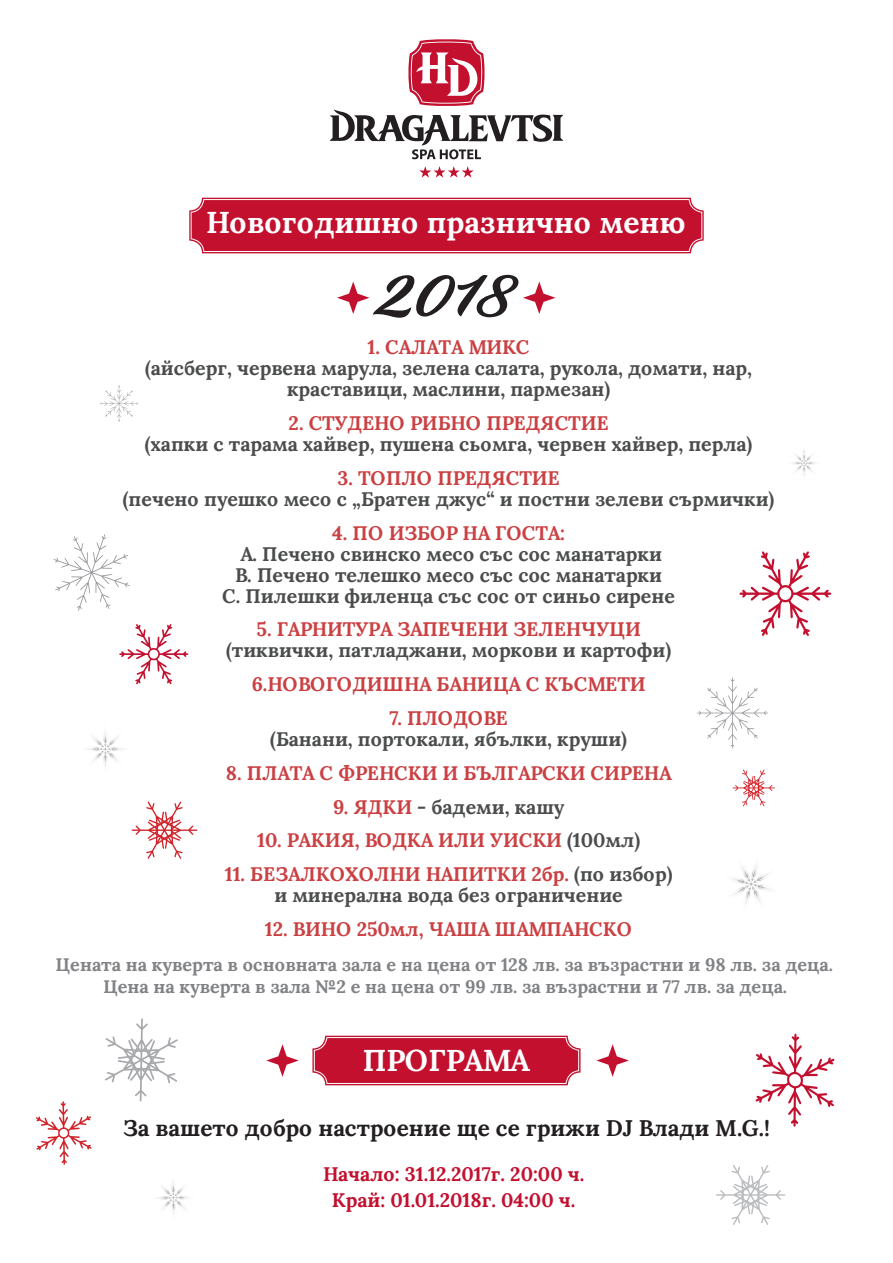
<style>
.page{position:relative;width:893px;height:1263px;background:#fff}
.page>*{position:absolute;margin:0;border:0;box-sizing:border-box;transform-origin:0 0}
.t1{font:73.5px "Klementina";color:#231f20}
.t2{font:700 30px "Lora";color:#fff}
.t3{font:700 22.5px "Lora";color:#231f20}
.t4{font:700 19.5px/21px "Lora";color:#4b4c4d;text-align:center}
.t5{font:700 19.5px "Lora";color:#cb4042}
.t6{font:700 19.5px/25.5px "Lora";color:#c3102f;text-align:center}
.t7{font:700 18px/22.5px "Lora";color:#808285;text-align:center}
.s1{color:#cb4042}
.s2{color:#4b4c4d}
</style>
<div class="page">
<div style="left:189px;top:197px;width:515px;height:57px;background:#c3102e"></div>
<div style="left:191px;top:199px;width:511px;height:53px;border:1px solid #fff;border-radius:13px"></div>
<svg style="left:312px;top:1035px;width:269px;height:51px"></svg>
<div style="left:314px;top:1037px;width:265px;height:47px;border:1px solid #fff;border-radius:13px"></div>
<svg style="left:99px;top:385px;width:40px;height:37px"></svg>
<svg style="left:53px;top:534px;width:77px;height:77px"></svg>
<svg style="left:131px;top:801px;width:66px;height:58px"></svg>
<svg style="left:88px;top:732px;width:35px;height:35px"></svg>
<svg style="left:739px;top:551px;width:92px;height:85px"></svg>
<svg style="left:697px;top:677px;width:71px;height:72px"></svg>
<svg style="left:716px;top:1165px;width:69px;height:60px"></svg>
<svg style="left:793px;top:451px;width:22px;height:24px"></svg>
<svg style="left:732px;top:866px;width:37px;height:38px"></svg>
<svg style="left:119px;top:624px;width:70px;height:60px"></svg>
<svg style="left:105px;top:1018px;width:73px;height:83px"></svg>
<svg style="left:158px;top:1182px;width:31px;height:31px"></svg>
<svg style="left:36px;top:1101px;width:56px;height:64px"></svg>
<svg style="left:755px;top:1033px;width:79px;height:94px"></svg>
<svg style="left:337px;top:274px;width:218px;height:44px"></svg>
<svg style="left:596px;top:1044px;width:33px;height:33px"></svg>
<svg style="left:266px;top:1044px;width:33px;height:33px"></svg>
<svg style="left:732px;top:769px;width:43px;height:37px"></svg>
<svg style="left:419px;top:166px;width:55px;height:12px"></svg>
<svg style="left:330px;top:39px;width:233px;height:120px"></svg>
<h2 class="t2" style="left:206px;top:203px;width:481px">Новогодишно празнично меню</h2>
<h1 class="t1" style="left:377px;top:225px;width:134px">2018</h1>
<p class="t5" style="left:368px;top:335px;width:163px">1. САЛАТА МИКС</p>
<p class="t4" style="left:145px;top:358px;width:608px">(айсберг, червена марула, зелена салата, рукола, домати, нар, краставици, маслини, пармезан)</p>
<p class="t5" style="left:289px;top:410px;width:321px">2. СТУДЕНО РИБНО ПРЕДЯСТИЕ</p>
<p class="t4" style="left:145px;top:434px;width:609px">(хапки с тарама хайвер, пушена сьомга, червен хайвер, перла)</p>
<p class="t5" style="left:337px;top:465px;width:224px">3. ТОПЛО ПРЕДЯСТИЕ</p>
<p class="t4" style="left:123px;top:488px;width:653px">(печено пуешко месо с „Братен джус“ и постни зелеви сърмички)</p>
<p class="t5" style="left:332px;top:520px;width:234px">4. ПО ИЗБОР НА ГОСТА:</p>
<p class="t4" style="left:222px;top:543px;width:454px">А. Печено свинско месо със сос манатарки<br>В. Печено телешко месо със сос манатарки<br>С. Пилешки филенца със сос от синьо сирене</p>
<p class="t5" style="left:257px;top:617px;width:386px">5. ГАРНИТУРА ЗАПЕЧЕНИ ЗЕЛЕНЧУЦИ</p>
<p class="t4" style="left:226px;top:640px;width:446px">(тиквички, патладжани, моркови и картофи)</p>
<p class="t5" style="left:252px;top:672px;width:395px">6.НОВОГОДИШНА БАНИЦА С КЪСМЕТИ</p>
<p class="t5" style="left:390px;top:705px;width:120px">7. ПЛОДОВЕ</p>
<p class="t4" style="left:270px;top:728px;width:358px">(Банани, портокали, ябълки, круши)</p>
<p class="t5" style="left:226px;top:760px;width:447px">8. ПЛАТА С ФРЕНСКИ И БЪЛГАРСКИ СИРЕНА</p>
<p class="t4" style="left:333px;top:796px;width:233px"><span class="s1">9. ЯДКИ</span> - бадеми, кашу</p>
<p class="t5" style="left:257px;top:828px;width:384px">10. РАКИЯ, ВОДКА ИЛИ УИСКИ <span class="s2">(100мл)</span></p>
<p class="t4" style="left:225px;top:863px;width:449px"><span class="s1">11. БЕЗАЛКОХОЛНИ НАПИТКИ 2бр.</span> (по избор) и минерална вода без ограничение</p>
<p class="t5" style="left:265px;top:916px;width:369px">12. ВИНО 250мл, ЧАША ШАМПАНСКО</p>
<p class="t7" style="left:56px;top:953px;width:779px">Цената на куверта в основната зала е на цена от 128 лв. за възрастни и 98 лв. за деца.<br>Цена на куверта в зала №2 е на цена от 99 лв. за възрастни и 77 лв. за деца.</p>
<h2 class="t2" style="left:363px;top:1041px;width:168px">ПРОГРАМА</h2>
<p class="t3" style="left:123px;top:1113px;width:648px">За вашето добро настроение ще се грижи DJ Влади M.G.!</p>
<p class="t6" style="left:323px;top:1161px;width:263px">Начало: 31.12.2017г. 20:00 ч.<br>Край: 01.01.2018г. 04:00 ч.</p>
</div>
